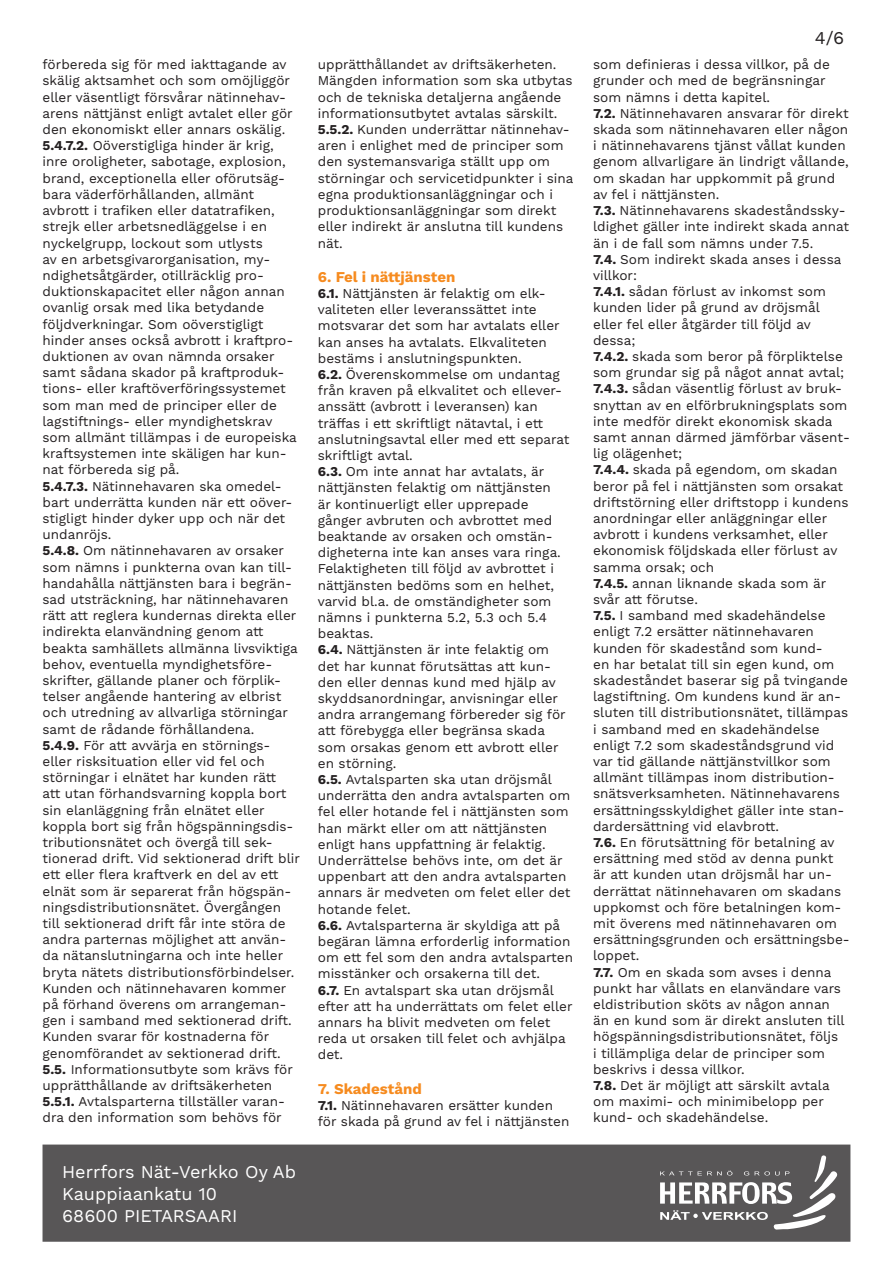
<style>
.page{position:relative;width:893px;height:1263px;background:#fff}
.page>*{position:absolute;margin:0;border:0;box-sizing:border-box;transform-origin:0 0}
.t1{font:18px "Work Sans";color:#fff}
.t2{font:18px "Work Sans";color:#231f20}
.t3{font:700 15px "Work Sans";color:#f68b1f}
.t4{font:13.5px/16.2px "Work Sans";color:#231f20}
.s1{font-weight:700}
</style>
<div class="page">
<div style="left:43px;top:1144px;width:807px;height:98px;background:#585657;border:2px solid #585657"></div>
<svg style="left:660px;top:1155px;width:178px;height:75px"></svg>
<p class="t4" style="left:43px;top:57px;width:252px">förbereda sig för med iakttagande av skälig aktsamhet och som omöjliggör eller väsentligt försvårar nätinnehav&shy;arens nättjänst enligt avtalet eller gör den ekonomiskt eller annars oskälig.</p>
<p class="t4" style="left:43px;top:138px;width:256px"><span class="s1">5.4.7.2.</span> Oöverstigliga hinder är krig, inre oroligheter, sabotage, explosion, brand, exceptionella eller oförutsäg&shy;bara väderförhållanden, allmänt avbrott i trafiken eller datatrafiken, strejk eller arbetsnedläggelse i en nyckelgrupp, lockout som utlysts<br>av en arbetsgivarorganisation, my&shy;ndighetsåtgärder, otillräcklig pro&shy;duktionskapacitet eller någon annan ovanlig orsak med lika betydande följdverkningar. Som oöverstigligt hinder anses också avbrott i kraftpro&shy;duktionen av ovan nämnda orsaker samt sådana skador på kraftproduk&shy;tions- eller kraftöverföringssystemet som man med de principer eller de lagstiftnings- eller myndighetskrav som allmänt tillämpas i de europeiska kraftsystemen inte skäligen har kun&shy;nat förbereda sig på.</p>
<p class="t4" style="left:43px;top:478px;width:252px"><span class="s1">5.4.7.3.</span> Nätinnehavaren ska omedel&shy;bart underrätta kunden när ett oöver&shy;stigligt hinder dyker upp och när det undanröjs.</p>
<p class="t4" style="left:43px;top:543px;width:257px"><span class="s1">5.4.8.</span> Om nätinnehavaren av orsaker som nämns i punkterna ovan kan till&shy;handahålla nättjänsten bara i begrän&shy;sad utsträckning, har nätinnehavaren rätt att reglera kundernas direkta eller indirekta elanvändning genom att beakta samhällets allmänna livsviktiga behov, eventuella myndighetsföre&shy;skrifter, gällande planer och förplik&shy;telser angående hantering av elbrist och utredning av allvarliga störningar samt de rådande förhållandena.</p>
<p class="t4" style="left:43px;top:738px;width:259px"><span class="s1">5.4.9.</span> För att avvärja en störnings&shy;eller risksituation eller vid fel och störningar i elnätet har kunden rätt<br>att utan förhandsvarning koppla bort sin elanläggning från elnätet eller koppla bort sig från högspänningsdis&shy;tributionsnätet och övergå till sek&shy;tionerad drift. Vid sektionerad drift blir ett eller flera kraftverk en del av ett elnät som är separerat från högspän&shy;ningsdistributionsnätet. Övergången till sektionerad drift får inte störa de andra parternas möjlighet att använ&shy;da nätanslutningarna och inte heller bryta nätets distributionsförbindelser.<br>Kunden och nätinnehavaren kommer på förhand överens om arrangeman&shy;gen i samband med sektionerad drift.<br>Kunden svarar för kostnaderna för genomförandet av sektionerad drift.</p>
<p class="t4" style="left:43px;top:1062px;width:252px"><span class="s1">5.5.</span> Informationsutbyte som krävs för upprätthållande av driftsäkerheten</p>
<p class="t4" style="left:43px;top:1094px;width:244px"><span class="s1">5.5.1.</span> Avtalsparterna tillställer varan&shy;dra den information som behövs för</p>
<p class="t1" style="left:62px;top:1161px;width:236px">Herrfors Nät-Verkko Oy Ab</p>
<p class="t1" style="left:62px;top:1183px;width:156px">Kauppiaankatu 10</p>
<p class="t1" style="left:62px;top:1205px;width:177px">68600 PIETARSAARI</p>
<p class="t4" style="left:318px;top:57px;width:256px">upprätthållandet av driftsäkerheten.<br>Mängden information som ska utbytas och de tekniska detaljerna angående informationsutbytet avtalas särskilt.</p>
<p class="t4" style="left:318px;top:122px;width:257px"><span class="s1">5.5.2.</span> Kunden underrättar nätinnehav&shy;aren i enlighet med de principer som den systemansvariga ställt upp om störningar och servicetidpunkter i sina egna produktionsanläggningar och i produktionsanläggningar som direkt eller indirekt är anslutna till kundens nät.</p>
<p class="t3" style="left:318px;top:268px;width:139px">6. Fel i nättjänsten</p>
<p class="t4" style="left:318px;top:286px;width:243px"><span class="s1">6.1.</span> Nättjänsten är felaktig om elk&shy;valiteten eller leveranssättet inte motsvarar det som har avtalats eller kan anses ha avtalats. Elkvaliteten bestäms i anslutningspunkten.</p>
<p class="t4" style="left:318px;top:367px;width:253px"><span class="s1">6.2.</span> Överenskommelse om undantag från kraven på elkvalitet och ellever&shy;anssätt (avbrott i leveransen) kan träffas i ett skriftligt nätavtal, i ett anslutningsavtal eller med ett separat skriftligt avtal.</p>
<p class="t4" style="left:318px;top:464px;width:245px"><span class="s1">6.3.</span> Om inte annat har avtalats, är nättjänsten felaktig om nättjänsten är kontinuerligt eller upprepade gånger avbruten och avbrottet med beaktande av orsaken och omstän&shy;digheterna inte kan anses vara ringa.<br>Felaktigheten till följd av avbrottet i nättjänsten bedöms som en helhet, varvid bl.a. de omständigheter som nämns i punkterna 5.2, 5.3 och 5.4 beaktas.</p>
<p class="t4" style="left:318px;top:642px;width:249px"><span class="s1">6.4.</span> Nättjänsten är inte felaktig om det har kunnat förutsättas att kun&shy;den eller dennas kund med hjälp av skyddsanordningar, anvisningar eller andra arrangemang förbereder sig för att förebygga eller begränsa skada som orsakas genom ett avbrott eller en störning.</p>
<p class="t4" style="left:318px;top:772px;width:254px"><span class="s1">6.5.</span> Avtalsparten ska utan dröjsmål underrätta den andra avtalsparten om fel eller hotande fel i nättjänsten som han märkt eller om att nättjänsten enligt hans uppfattning är felaktig.<br>Underrättelse behövs inte, om det är uppenbart att den andra avtalsparten annars är medveten om felet eller det hotande felet.</p>
<p class="t4" style="left:318px;top:918px;width:257px"><span class="s1">6.6.</span> Avtalsparterna är skyldiga att på begäran lämna erforderlig information om ett fel som den andra avtalsparten misstänker och orsakerna till det.</p>
<p class="t4" style="left:318px;top:982px;width:256px"><span class="s1">6.7.</span> En avtalspart ska utan dröjsmål efter att ha underrättats om felet eller annars ha blivit medveten om felet reda ut orsaken till felet och avhjälpa det.</p>
<p class="t3" style="left:318px;top:1080px;width:106px">7. Skadestånd</p>
<p class="t4" style="left:318px;top:1098px;width:253px"><span class="s1">7.1.</span> Nätinnehavaren ersätter kunden för skada på grund av fel i nättjänsten</p>
<h1 class="t2" style="left:815px;top:27px;width:31px">4/6</h1>
<p class="t4" style="left:593px;top:57px;width:238px">som definieras i dessa villkor, på de grunder och med de begränsningar som nämns i detta kapitel.</p>
<p class="t4" style="left:593px;top:106px;width:257px"><span class="s1">7.2.</span> Nätinnehavaren ansvarar för direkt skada som nätinnehavaren eller någon i nätinnehavarens tjänst vållat kunden genom allvarligare än lindrigt vållande, om skadan har uppkommit på grund av fel i nättjänsten.</p>
<p class="t4" style="left:593px;top:203px;width:257px"><span class="s1">7.3.</span> Nätinnehavarens skadeståndssky&shy;ldighet gäller inte indirekt skada annat än i de fall som nämns under 7.5.</p>
<p class="t4" style="left:593px;top:252px;width:250px"><span class="s1">7.4.</span> Som indirekt skada anses i dessa villkor:</p>
<p class="t4" style="left:593px;top:284px;width:234px"><span class="s1">7.4.1.</span> sådan förlust av inkomst som kunden lider på grund av dröjsmål eller fel eller åtgärder till följd av dessa;</p>
<p class="t4" style="left:593px;top:349px;width:253px"><span class="s1">7.4.2.</span> skada som beror på förpliktelse som grundar sig på något annat avtal;</p>
<p class="t4" style="left:593px;top:381px;width:258px"><span class="s1">7.4.3.</span> sådan väsentlig förlust av bruk&shy;snyttan av en elförbrukningsplats som inte medför direkt ekonomisk skada samt annan därmed jämförbar väsent&shy;lig olägenhet;</p>
<p class="t4" style="left:593px;top:462px;width:257px"><span class="s1">7.4.4.</span> skada på egendom, om skadan beror på fel i nättjänsten som orsakat driftstörning eller driftstopp i kundens anordningar eller anläggningar eller avbrott i kundens verksamhet, eller ekonomisk följdskada eller förlust av samma orsak; och</p>
<p class="t4" style="left:593px;top:576px;width:235px"><span class="s1">7.4.5.</span> annan liknande skada som är svår att förutse.</p>
<p class="t4" style="left:593px;top:608px;width:257px"><span class="s1">7.5.</span> I samband med skadehändelse enligt 7.2 ersätter nätinnehavaren kunden för skadestånd som kund-<br>en har betalat till sin egen kund, om skadeståndet baserar sig på tvingande lagstiftning. Om kundens kund är an&shy;sluten till distributionsnätet, tillämpas i samband med en skadehändelse enligt 7.2 som skadeståndsgrund vid var tid gällande nättjänstvillkor som allmänt tillämpas inom distribution&shy;snätsverksamheten. Nätinnehavarens ersättningsskyldighet gäller inte stan&shy;dardersättning vid elavbrott.</p>
<p class="t4" style="left:593px;top:835px;width:258px"><span class="s1">7.6.</span> En förutsättning för betalning av ersättning med stöd av denna punkt är att kunden utan dröjsmål har un&shy;derrättat nätinnehavaren om skadans uppkomst och före betalningen kom&shy;mit överens med nätinnehavaren om ersättningsgrunden och ersättningsbe&shy;loppet.</p>
<p class="t4" style="left:593px;top:964px;width:253px"><span class="s1">7.7.</span> Om en skada som avses i denna punkt har vållats en elanvändare vars eldistribution sköts av någon annan än en kund som är direkt ansluten till högspänningsdistributionsnätet, följs i tillämpliga delar de principer som beskrivs i dessa villkor.</p>
<p class="t4" style="left:593px;top:1078px;width:238px"><span class="s1">7.8.</span> Det är möjligt att särskilt avtala om maximi- och minimibelopp per kund- och skadehändelse.</p>
</div>
